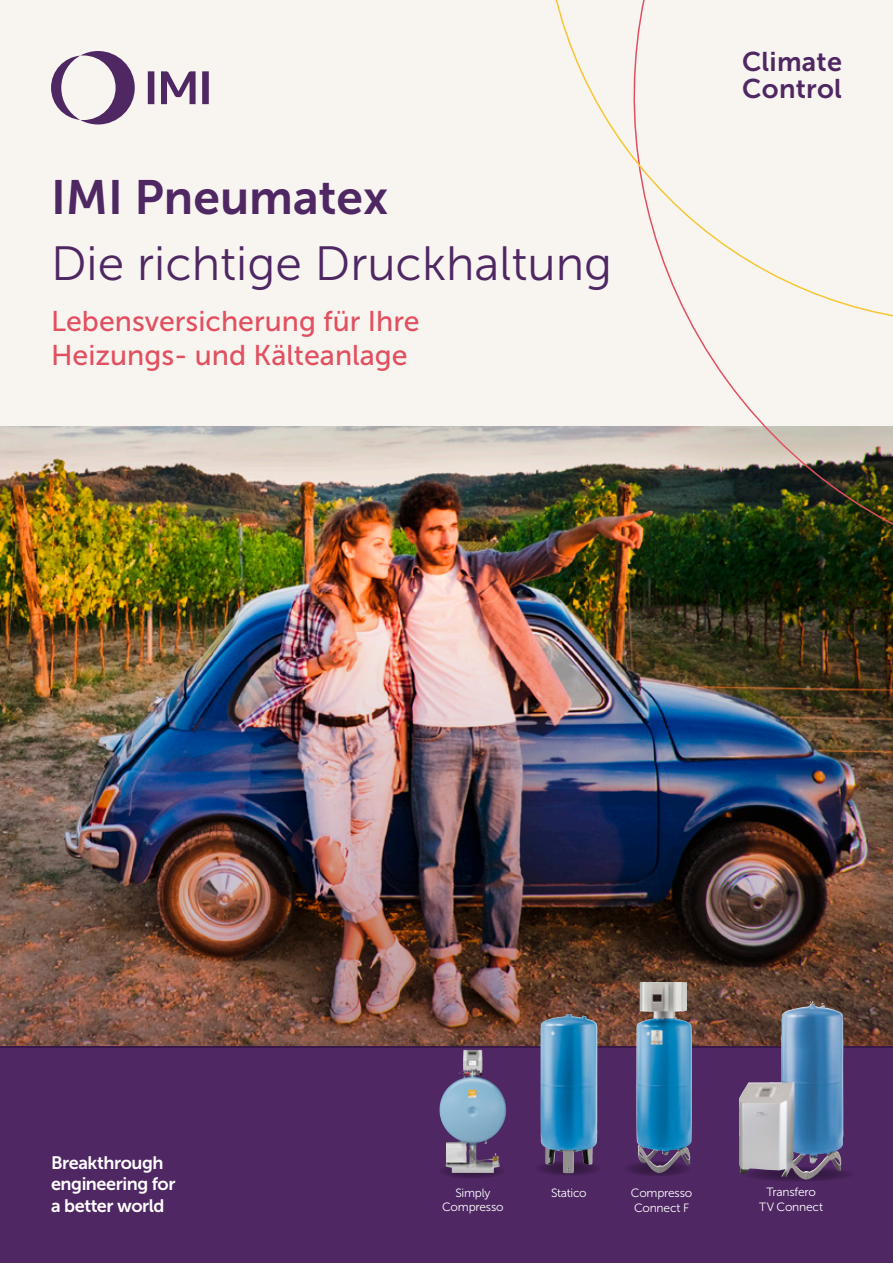
<style>
.page{position:relative;width:893px;height:1263px;background:#fff}
.page>*{position:absolute;margin:0;border:0;box-sizing:border-box;transform-origin:0 0}
.t1{font:48px "Museo Sans 300";color:#4f2763}
.t2{font:48px "Museo Sans 700";color:#4f2763}
.t3{font:28.5px/34.2px "Museo Sans 500";color:#e25060}
.t4{font:27px/26.2px "Museo Sans 700";letter-spacing:.01em;color:#4f2763}
.t5{font:18px/21.6px "Museo Sans 700";letter-spacing:-.025em;color:#fff}
.t6{font:12px/14.4px "Museo Sans 300";letter-spacing:-.015em;color:#fff;text-align:center}
</style>
<div class="page">
<img style="left:0;top:426px;width:570px;height:162px">
<div style="left:0;top:1046px;width:893px;height:217px;background:#4f2763"></div>
<div style="left:0;top:0;width:893px;height:426px;background:#f8f5f1"></div>
<img style="left:570px;top:380px;width:323px;height:208px">
<svg style="left:555px;top:0;width:338px;height:380px"></svg>
<svg style="left:51px;top:51px;width:158px;height:73px"></svg>
<img style="left:0;top:588px;width:893px;height:460px">
<svg style="left:438px;top:1164px;width:68px;height:15px"></svg>
<img style="left:439px;top:1049px;width:61px;height:124px">
<svg style="left:535px;top:1161px;width:67px;height:15px"></svg>
<img style="left:540px;top:1014px;width:30px;height:159px">
<svg style="left:624px;top:1161px;width:67px;height:15px"></svg>
<img style="left:640px;top:982px;width:14px;height:38px">
<div style="left:743px;top:1167px;width:112px;height:15px;background:#452257;border-radius:50%"></div>
<img style="left:739px;top:1003px;width:104px;height:176px">
<h1 class="t2" style="left:51px;top:171px;width:339px">IMI Pneumatex</h1>
<h1 class="t1" style="left:51px;top:237px;width:563px">Die richtige Druckhaltung</h1>
<h2 class="t3" style="left:51px;top:304px;width:370px">Lebensversicherung für Ihre<br>Heizungs- und Kälteanlage</h2>
<h3 class="t4" style="left:742px;top:49px;width:101px">Climate<br>Control</h3>
<h3 class="t5" style="left:51px;top:1152px;width:126px">Breakthrough engineering for a better world</h3>
<p class="t6" style="left:442px;top:1185px;width:63px">Simply<br>Compresso</p>
<p class="t6" style="left:551px;top:1185px;width:37px">Statico</p>
<p class="t6" style="left:631px;top:1186px;width:63px;text-align:left">Compresso<br>Connect F</p>
<p class="t6" style="left:759px;top:1185px;width:65px">Transfero<br>TV Connect</p>
</div>
